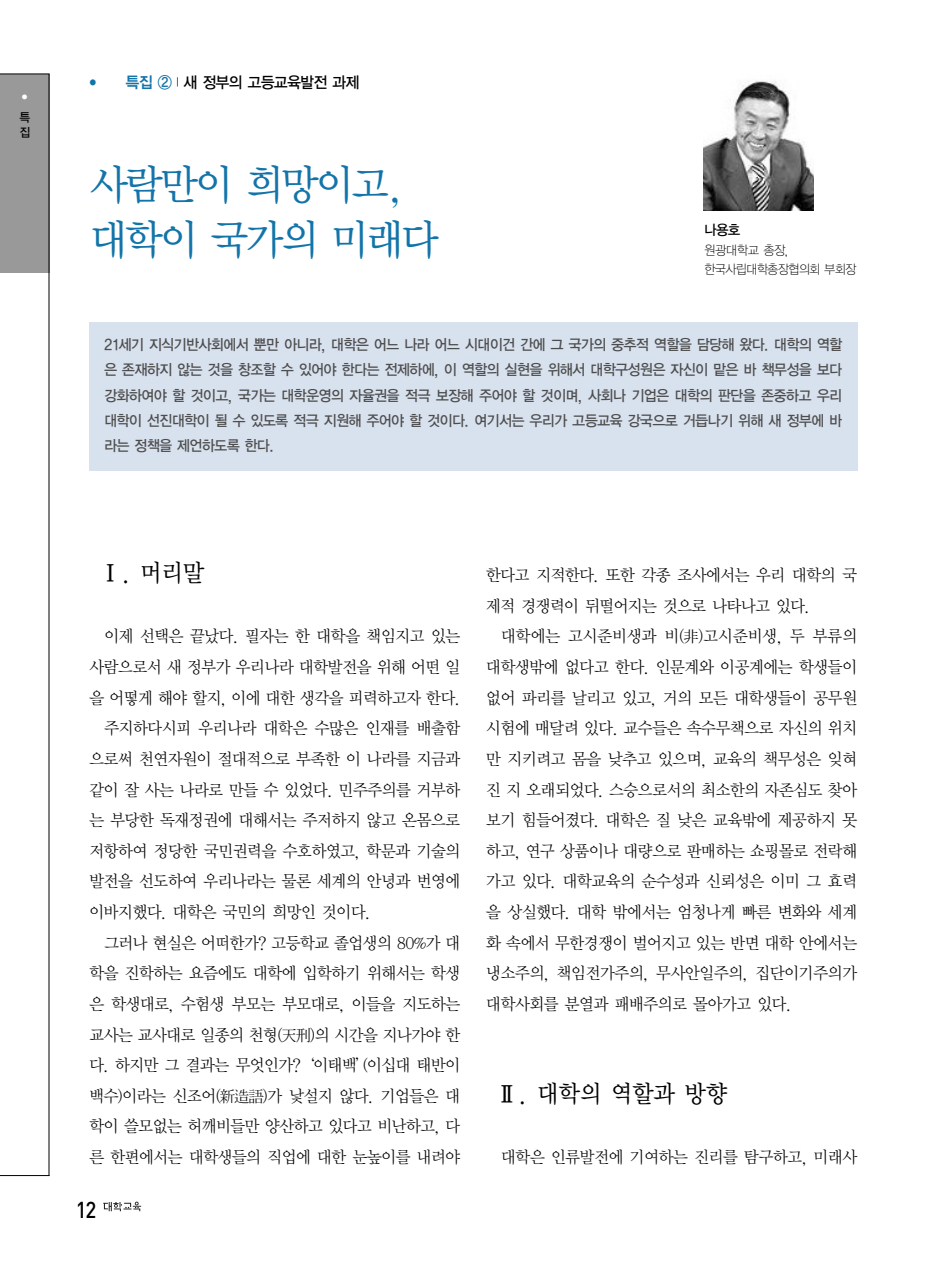
<style>
.page{position:relative;width:931px;height:1274px;background:#fff}
.page>*{position:absolute;margin:0;border:0;box-sizing:border-box;transform-origin:0 0}
.t1{font:42px/54.2px "Y Mj O33";letter-spacing:-.13em;color:#1274a9;scale:.96 1}
.t2{font:24.5px "Y Mj O33";letter-spacing:-.075em;color:#000;scale:.94 1}
.t3{font:500 22.75px "DIN";color:#000;scale:.9 1}
.t4{font:16.62px/30.6px "Y Mj O12";letter-spacing:-.095em;color:#000;scale:.96 1}
.t5{font:15.75px "YGO13";letter-spacing:-.11em;color:#000;scale:.94 1}
.t6{font:14.88px/25.4px "YGO13";letter-spacing:-.11em;color:#4d4d4d;text-align:justify;scale:.94 1}
.t7{font:14px "YGO13";color:#000;scale:.95 1}
.t8{font:12.78px/19.2px "YGO11";letter-spacing:-.125em;color:#000;scale:.95 1}
.t9{font:12.25px/14.7px "YGO13";color:#000;scale:.94 1}
.t10{font:7px "YGO13";color:#fff}
.s1{font-family:"YGO14";font-size:8.75px;color:#1274a9}
.s2{font-family:"YGO14";color:#1274a9}
.s3{font-family:"YGO12";font-size:10.5px}
</style>
<div class="page">
<div style="left:89px;top:322px;width:769px;height:149px;background:#d8e1ee"></div>
<svg style="left:103px;top:1202px;width:38px;height:9px"></svg>
<div style="left:0;top:74px;width:49px;height:199px;background:#999"></div>
<hr style="left:49px;top:74px;width:1px;height:1102px;background:#000">
<hr style="left:0;top:1175px;width:49px;height:1px;background:#000">
<hr style="left:0;top:74px;width:50px;height:1px;background:#000">
<img style="left:704px;top:81px;width:109px;height:130px">
<p class="t10" style="left:21px;top:94px;width:8px">●</p>
<p class="t9" style="left:19px;top:111px;width:14px">특 집</p>
<p class="t5" style="left:89px;top:75px;width:290px"><span class="s1">●</span> <span class="s2">특집 ②`</span><span class="s3">｜`</span>새 정부의 고등교육발전 과제</p>
<h1 class="t1" style="left:89px;top:160px;width:368px">사람만이 희망이고, 대학이 국가의 미래다</h1>
<p class="t7" style="left:704px;top:224px;width:40px">나용호</p>
<p class="t8" style="left:704px;top:241px;width:163px">원광대학교 총장, 한국사립대학총장협의회 부회장</p>
<p class="t6" style="left:104px;top:333px;width:788px">21세기 지식기반사회에서 뿐만 아니라, 대학은 어느 나라 어느 시대이건 간에 그 국가의 중추적 역할을 담당해 왔다. 대학의 역할 은 존재하지 않는 것을 창조할 수 있어야 한다는 전제하에, 이 역할의 실현을 위해서 대학구성원은 자신이 맡은 바 책무성을 보다 강화하여야 할 것이고, 국가는 대학운영의 자율권을 적극 보장해 주어야 할 것이며, 사회나 기업은 대학의 판단을 존중하고 우리 대학이 선진대학이 될 수 있도록 적극 지원해 주어야 할 것이다. 여기서는 우리가 고등교육 강국으로 거듭나기 위해 새 정부에 바 라는 정책을 제언하도록 한다.</p>
<h2 class="t2" style="left:99px;top:562px;width:115px">Ⅰ. 머리말</h2>
<p class="t4" style="left:104px;top:622px;width:374px">이제 선택은 끝났다. 필자는 한 대학을 책임지고 있는</p>
<p class="t4" style="left:89px;top:653px;width:389px">사람으로서 새 정부가 우리나라 대학발전을 위해 어떤 일</p>
<p class="t4" style="left:89px;top:683px;width:389px">을 어떻게 해야 할지, 이에 대한 생각을 피력하고자 한다.</p>
<p class="t4" style="left:104px;top:714px;width:374px">주지하다시피 우리나라 대학은 수많은 인재를 배출함</p>
<p class="t4" style="left:89px;top:745px;width:389px">으로써 천연자원이 절대적으로 부족한 이 나라를 지금과</p>
<p class="t4" style="left:89px;top:775px;width:389px">같이 잘 사는 나라로 만들 수 있었다. 민주주의를 거부하</p>
<p class="t4" style="left:89px;top:806px;width:389px">는 부당한 독재정권에 대해서는 주저하지 않고 온몸으로</p>
<p class="t4" style="left:89px;top:836px;width:389px">저항하여 정당한 국민권력을 수호하였고, 학문과 기술의</p>
<p class="t4" style="left:89px;top:867px;width:389px">발전을 선도하여 우리나라는 물론 세계의 안녕과 번영에</p>
<p class="t4" style="left:89px;top:898px;width:296px">이바지했다. 대학은 국민의 희망인 것이다.</p>
<p class="t4" style="left:104px;top:928px;width:374px">그러나 현실은 어떠한가? 고등학교 졸업생의 80%가 대</p>
<p class="t4" style="left:89px;top:959px;width:389px">학을 진학하는 요즘에도 대학에 입학하기 위해서는 학생</p>
<p class="t4" style="left:89px;top:990px;width:389px">은 학생대로, 수험생 부모는 부모대로, 이들을 지도하는</p>
<p class="t4" style="left:89px;top:1020px;width:389px">교사는 교사대로 일종의 천형(天刑)의 시간을 지나가야 한</p>
<p class="t4" style="left:89px;top:1051px;width:389px">다. 하지만 그 결과는 무엇인가? ‘이태백’(이십대 태반이</p>
<p class="t4" style="left:89px;top:1081px;width:389px">백수)이라는 신조어(新造語)가 낯설지 않다. 기업들은 대</p>
<p class="t4" style="left:89px;top:1112px;width:389px">학이 쓸모없는 허깨비들만 양산하고 있다고 비난하고, 다</p>
<p class="t4" style="left:89px;top:1143px;width:389px">른 한편에서는 대학생들의 직업에 대한 눈높이를 내려야</p>
<h3 class="t3" style="left:76px;top:1202px;width:25px">12</h3>
<p class="t4" style="left:486px;top:561px;width:389px">한다고 지적한다. 또한 각종 조사에서는 우리 대학의 국 제적 경쟁력이 뒤떨어지는 것으로 나타나고 있다.</p>
<p class="t4" style="left:486px;top:622px;width:389px;text-align:justify;text-indent:15px">대학에는 고시준비생과 비(非)고시준비생, 두 부류의 대학생밖에 없다고 한다. 인문계와 이공계에는 학생들이 없어 파리를 날리고 있고, 거의 모든 대학생들이 공무원 시험에 매달려 있다. 교수들은 속수무책으로 자신의 위치 만 지키려고 몸을 낮추고 있으며, 교육의 책무성은 잊혀 진 지 오래되었다. 스승으로서의 최소한의 자존심도 찾아 보기 힘들어졌다. 대학은 질 낮은 교육밖에 제공하지 못 하고, 연구 상품이나 대량으로 판매하는 쇼핑몰로 전락해 가고 있다. 대학교육의 순수성과 신뢰성은 이미 그 효력 을 상실했다. 대학 밖에서는 엄청나게 빠른 변화와 세계 화 속에서 무한경쟁이 벌어지고 있는 반면 대학 안에서는 냉소주의, 책임전가주의, 무사안일주의, 집단이기주의가 대학사회를 분열과 패배주의로 몰아가고 있다.</p>
<h2 class="t2" style="left:496px;top:1082px;width:249px">Ⅱ. 대학의 역할과 방향</h2>
<p class="t4" style="left:501px;top:1143px;width:374px">대학은 인류발전에 기여하는 진리를 탐구하고, 미래사</p>
</div>
